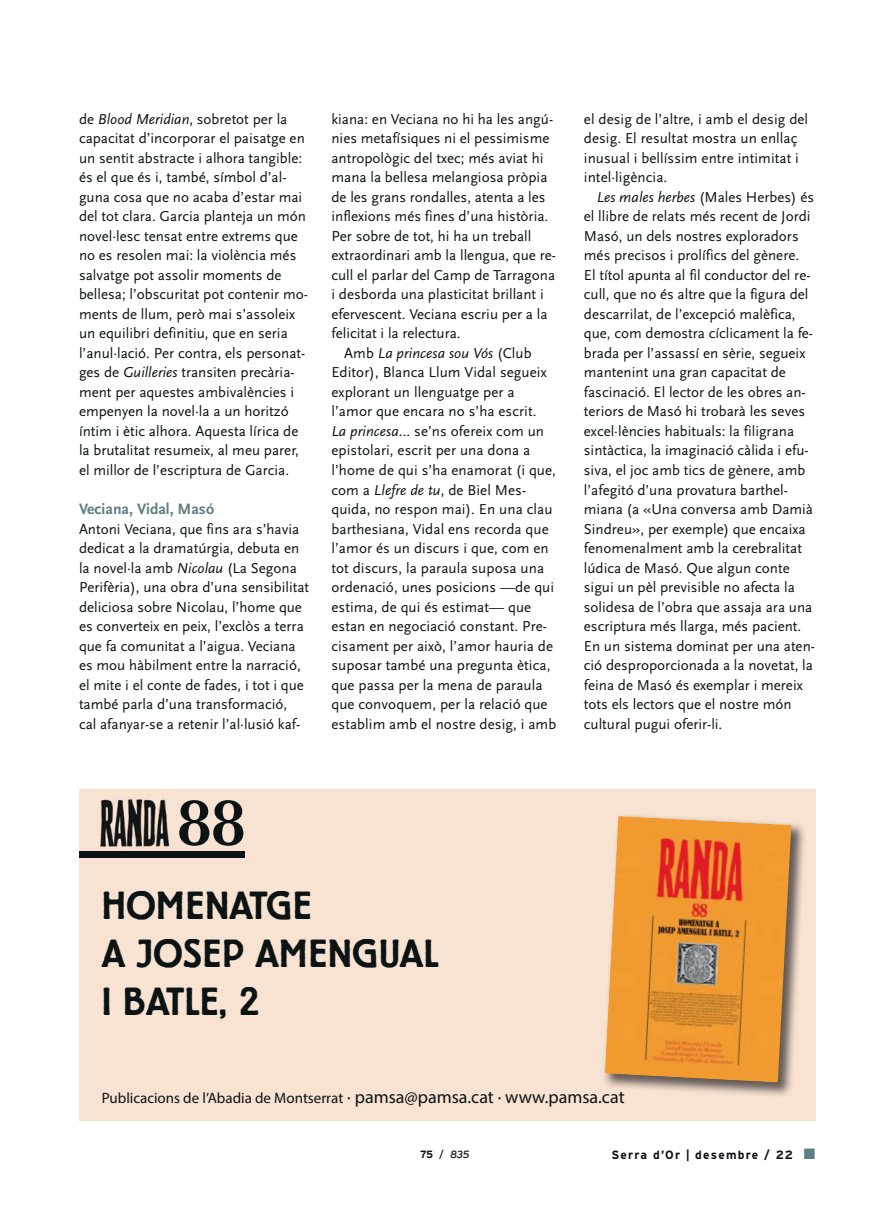
<style>
.page{position:relative;width:893px;height:1211px;background:#fff}
.page>*{position:absolute;margin:0;border:0;box-sizing:border-box;transform-origin:0 0}
.t1{font:600 67.95px "Baskerville";color:#0c1314}
.t2{font:500 39px/48px "Berliner Grotesk";color:#0c1314}
.t3{font:15.75px "Scala Sans Bold LF";color:#5e7c84}
.t4{font:15px/19.5px "Scala Sans Regular LF";color:#0c1314}
.t5{font:15px "Myriad Pro";color:#0c1314}
.t6{font:15px "Scala Sans Regular LF Italic";letter-spacing:.005em;color:#0c1314}
.t7{font:700 12px "Interstate";letter-spacing:.1em;color:#0c1314}
.t8{font:italic 10.5px "Interstate";color:#0c1314}
.s1{font-family:"Scala Sans Regular LF Italic"}
.s2{font-family:"Scala Sans Regular LF"}
.s3{font-size:18px}
.s4{font-weight:700;font-style:normal}
.s5{font-style:normal}
</style>
<div class="page">
<div style="left:79px;top:789px;width:736px;height:332px;background:#f8e2d1"></div>
<img style="left:606px;top:815px;width:198px;height:281px">
<img style="left:604px;top:816px;width:187px;height:266px">
<img style="left:99px;top:797px;width:72px;height:51px">
<div style="left:79px;top:851px;width:165px;height:7px;background:#0c1314"></div>
<p class="t4" style="left:79px;top:111px;width:230px">de <span class="s1">Blood Meridian</span>, sobretot per la capacitat d’incorporar el paisatge en un sentit abstracte i alhora tangible: és el que és i, també, símbol d’al&shy;guna cosa que no acaba d’estar mai del tot clara. Garcia planteja un món novel·lesc tensat entre extrems que no es resolen mai: la violència més salvatge pot assolir moments de bellesa; l’obscuritat pot contenir mo&shy;ments de llum, però mai s’assoleix un equilibri definitiu, que en seria l’anul·lació. Per contra, els personat&shy;ges de <span class="s1">Guilleries</span> transiten precària&shy;ment per aquestes ambivalències i empenyen la novel·la a un horitzó íntim i ètic alhora. Aquesta lírica de la brutalitat resumeix, al meu parer, el millor de l’escriptura de Garcia.</p>
<p class="t3" style="left:79px;top:502px;width:137px">Veciana, Vidal, Masó</p>
<p class="t4" style="left:79px;top:520px;width:232px">Antoni Veciana, que fins ara s’havia dedicat a la dramatúrgia, debuta en la novel·la amb <span class="s1">Nicolau</span> (La Segona Perifèria), una obra d’una sensibilitat deliciosa sobre Nicolau, l’home que es converteix en peix, l’exclòs a terra que fa comunitat a l’aigua. Veciana es mou hàbilment entre la narració, el mite i el conte de fades, i tot i que també parla d’una transformació,<br>cal afanyar-se a retenir l’al·lusió kaf-</p>
<p class="t4" style="left:331px;top:111px;width:226px">kiana: en Veciana no hi ha les angú&shy;nies metafísiques ni el pessimisme antropològic del txec; més aviat hi mana la bellesa melangiosa pròpia de les grans rondalles, atenta a les inflexions més fines d’una història.<br>Per sobre de tot, hi ha un treball extraordinari amb la llengua, que re&shy;cull el parlar del Camp de Tarragona i desborda una plasticitat brillant i efervescent. Veciana escriu per a la felicitat i la relectura.</p>
<p class="t6" style="left:344px;top:347px;width:189px"><span class="s2">Amb</span> La princesa sou Vós <span class="s2">(Club</span></p>
<p class="t4" style="left:331px;top:364px;width:226px">Editor), Blanca Llum Vidal segueix explorant un llenguatge per a l’amor que encara no s’ha escrit.<br><span class="s1">La princesa</span>... se’ns ofereix com un epistolari, escrit per una dona a l’home de qui s’ha enamorat (i que, com a <span class="s1">Llefre de tu</span>, de Biel Mes&shy;quida, no respon mai). En una clau barthesiana, Vidal ens recorda que l’amor és un discurs i que, com en tot discurs, la paraula suposa una ordenació, unes posicions —de qui estima, de qui és estimat— que estan en negociació constant. Pre&shy;cisament per això, l’amor hauria de suposar també una pregunta ètica, que passa per la mena de paraula que convoquem, per la relació que establim amb el nostre desig, i amb</p>
<h1 class="t1" style="left:177px;top:784px;width:69px">88</h1>
<h2 class="t2" style="left:102px;top:882px;width:338px">HOMENATGE<br>A JOSEP AMENGUAL<br>I BATLE, 2</h2>
<p class="t4" style="left:584px;top:111px;width:226px">el desig de l’altre, i amb el desig del desig. El resultat mostra un enllaç inusual i bellíssim entre intimitat i intel·ligència.</p>
<p class="t4" style="left:584px;top:189px;width:232px;text-indent:13px"><span class="s1">Les males herbes</span> (Males Herbes) és el llibre de relats més recent de Jordi Masó, un dels nostres exploradors més precisos i prolífics del gènere.<br>El títol apunta al fil conductor del re&shy;cull, que no és altre que la figura del descarrilat, de l’excepció malèfica, que, com demostra cíclicament la fe&shy;brada per l’assassí en sèrie, segueix mantenint una gran capacitat de fascinació. El lector de les obres an&shy;teriors de Masó hi trobarà les seves excel·lències habituals: la filigrana sintàctica, la imaginació càlida i efu&shy;siva, el joc amb tics de gènere, amb l’afegitó d’una provatura barthel&shy;miana (a «Una conversa amb Damià Sindreu», per exemple) que encaixa fenomenalment amb la cerebralitat lúdica de Masó. Que algun conte sigui un pèl previsible no afecta la solidesa de l’obra que assaja ara una escriptura més llarga, més pacient.<br>En un sistema dominat per una aten&shy;ció desproporcionada a la novetat, la feina de Masó és exemplar i mereix tots els lectors que el nostre món cultural pugui oferir-li.</p>
<p class="t5" style="left:102px;top:1089px;width:524px">Publicacions de l’Abadia de Montserrat <span class="s3">· pamsa@pamsa.cat · www.pamsa.cat</span></p>
<p class="t8" style="left:420px;top:1149px;width:51px"><span class="s4">75</span> <span class="s5">/</span> 835</p>
<p class="t7" style="left:611px;top:1148px;width:183px">Serra d’Or | desembre / 22</p>
</div>
